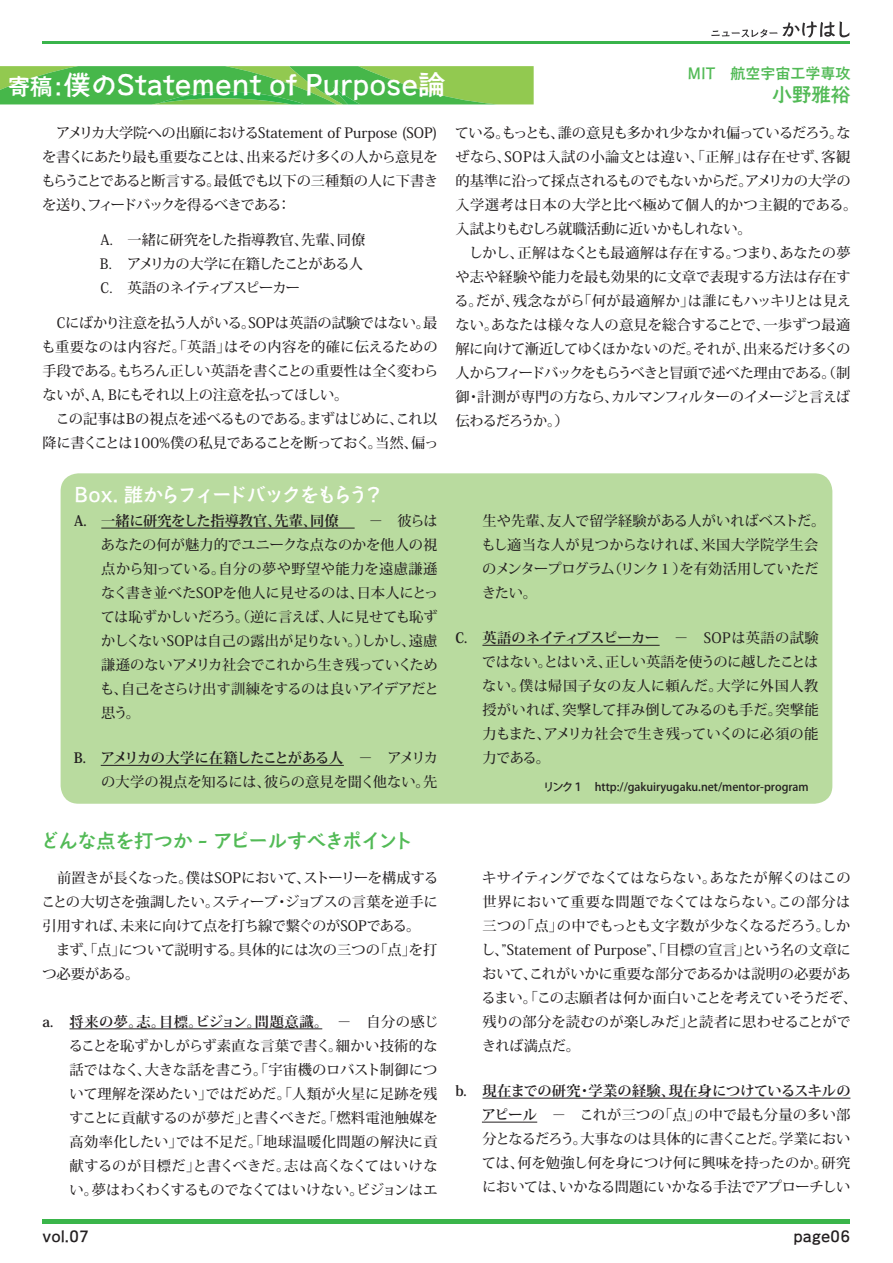
<style>
.page{position:relative;width:893px;height:1263px;background:#fff}
.page>*{position:absolute;margin:0;border:0;box-sizing:border-box;transform-origin:0 0}
.t1{font:27px "Aralet Std DB";color:#fff}
.t2{font:19.5px "Aralet Std DB";letter-spacing:-.03em;color:#52ba56}
.t3{font:19.5px "Aralet Std DB";letter-spacing:-.11em;color:#fff}
.t4{font:15px "Aralet Std DB";color:#231f20}
.t5{font:15px "Aralet Std DB";color:#52ba56}
.t6{font:500 14.25px/24px "Koz Min Pro";letter-spacing:-.015em;color:#231f20;text-align:justify}
.t7{font:500 14.25px/24px "Koz Min Pro";letter-spacing:-.045em;color:#231f20}
.t8{font:500 11.25px "Koz Go Pro";color:#231f20}
.s1{font-size:22.5px}
.s2{font-weight:700}
</style>
<div class="page">
<div style="left:43px;top:1219px;width:807px;height:5px;background:#3ab54a"></div>
<hr style="left:70px;top:1028px;width:252px;height:1px;background:#231f20">
<hr style="left:482px;top:1098px;width:368px;height:1px;background:#231f20">
<hr style="left:482px;top:1122px;width:55px;height:1px;background:#231f20">
<div style="left:61px;top:473px;width:771px;height:331px;background:#b9db9f;border-radius:18px"></div>
<hr style="left:101px;top:528px;width:254px;height:1px;background:#231f20">
<hr style="left:101px;top:765px;width:243px;height:1px;background:#231f20">
<hr style="left:482px;top:645px;width:178px;height:1px;background:#231f20">
<svg style="left:0;top:66px;width:534px;height:38px;background:#5fbd4d"></svg>
<hr style="left:43px;top:41px;width:807px;height:3px;background:#39b44b">
<svg style="left:711px;top:21px;width:138px;height:16px"></svg>
<h1 class="t1" style="left:8px;top:66px;width:439px"><span class="s1">寄稿：</span>僕のStatement of Purpose論</h1>
<p class="t5" style="left:687px;top:63px;width:165px">MIT　航空宇宙工学専攻</p>
<h2 class="t2" style="left:772px;top:82px;width:79px">小野雅裕</h2>
<p class="t6" style="left:42px;top:120px;width:398px">　アメリカ大学院への出願におけるStatement of Purpose (SOP)を書くにあたり最も重要なことは、出来るだけ多くの人から意見をもらうことであると断言する。最低でも以下の三種類の人に下書きを送り、フィードバックを得るべきである：</p>
<p class="t7" style="left:100px;top:227px;width:285px">A. 一緒に研究をした指導教官、先輩、同僚 　<br>B. アメリカの大学に在籍したことがある人　<br>C. 英語のネイティブスピーカー</p>
<p class="t6" style="left:42px;top:310px;width:399px;text-align:left">　Cにばかり注意を払う人がいる。SOPは英語の試験ではない。最も重要なのは内容だ。「英語」はその内容を的確に伝えるための手段である。もちろん正しい英語を書くことの重要性は全く変わらないが、A, Bにもそれ以上の注意を払ってほしい。<br>　この記事はBの視点を述べるものである。まずはじめに、これ以降に書くことは100%僕の私見であることを断っておく。当然、偏っ</p>
<h2 class="t3" style="left:74px;top:482px;width:311px">Box. 誰からフィードバックをもらう？</h2>
<p class="t6" style="left:100px;top:508px;width:340px;text-indent:-26px"><span class="s2">A. 一緒に研究をした指導教官、先輩、同僚</span> 　－　彼らはあなたの何が魅力的でユニークな点なのかを他人の視点から知っている。自分の夢や野望や能力を遠慮謙遜なく書き並べたSOPを他人に見せるのは、日本人にとっては恥ずかしいだろう。（逆に言えば、人に見せても恥ずかしくないSOPは自己の露出が足りない。）しかし、遠慮謙遜のないアメリカ社会でこれから生き残っていくためも、自己をさらけ出す訓練をするのは良いアイデアだと思う。</p>
<p class="t6" style="left:74px;top:745px;width:366px;text-align:right"><span class="s2">B. アメリカの大学に在籍したことがある人</span>　－　アメリカの大学の視点を知るには、彼らの意見を聞く他ない。先</p>
<h2 class="t2" style="left:40px;top:827px;width:375px">どんな点を打つか - アピールすべきポイント</h2>
<p class="t6" style="left:41px;top:865px;width:398px;text-align:left">　前置きが長くなった。僕はSOPにおいて、ストーリーを構成することの大切さを強調したい。スティーブ・ジョブスの言葉を逆手に引用すれば、未来に向けて点を打ち線で繋ぐのがSOPである。<br>　まず、「点」について説明する。具体的には次の三つの「点」を打つ必要がある。</p>
<p class="t6" style="left:69px;top:1009px;width:371px;text-indent:-26px"><span class="s2">a. 将来の夢。志。目標。ビジョン。問題意識。</span>　－　自分の感じることを恥ずかしがらず素直な言葉で書く。細かい技術的な話ではなく、大きな話を書こう。「宇宙機のロバスト制御について理解を深めたい」ではだめだ。「人類が火星に足跡を残すことに貢献するのが夢だ」と書くべきだ。「燃料電池触媒を高効率化したい」では不足だ。「地球温暖化問題の解決に貢献するのが目標だ」と書くべきだ。志は高くなくてはいけない。夢はわくわくするものでなくてはいけない。ビジョンはエ</p>
<p class="t6" style="left:455px;top:120px;width:404px;text-align:left">ている。もっとも、誰の意見も多かれ少なかれ偏っているだろう。なぜなら、SOPは入試の小論文とは違い、「正解」は存在せず、客観的基準に沿って採点されるものでもないからだ。アメリカの大学の入学選考は日本の大学と比べ極めて個人的かつ主観的である。入試よりもむしろ就職活動に近いかもしれない。<br>　しかし、正解はなくとも最適解は存在する。つまり、あなたの夢や志や経験や能力を最も効果的に文章で表現する方法は存在する。だが、残念ながら「何が最適解か」は誰にもハッキリとは見えない。あなたは様々な人の意見を総合することで、一歩ずつ最適解に向けて漸近してゆくほかないのだ。それが、出来るだけ多くの人からフィードバックをもらうべきと冒頭で述べた理由である。（制御・計測が専門の方なら、カルマンフィルターのイメージと言えば伝わるだろうか。）</p>
<p class="t6" style="left:481px;top:508px;width:346px;text-align:left">生や先輩、友人で留学経験がある人がいればベストだ。もし適当な人が見つからなければ、米国大学院学生会のメンタープログラム（リンク１）を有効活用していただきたい。</p>
<p class="t6" style="left:482px;top:625px;width:338px;text-indent:-26px"><span class="s2">C. 英語のネイティブスピーカー</span>　－　SOPは英語の試験ではない。とはいえ、正しい英語を使うのに越したことはない。僕は帰国子女の友人に頼んだ。大学に外国人教授がいれば、突撃して拝み倒してみるのも手だ。突撃能力もまた、アメリカ社会で生き残っていくのに必須の能力である。</p>
<p class="t8" style="left:543px;top:779px;width:267px">リンク１　http://gakuiryugaku.net/mentor-program</p>
<p class="t6" style="left:481px;top:865px;width:378px;text-align:left">キサイティングでなくてはならない。あなたが解くのはこの世界において重要な問題でなくてはならない。この部分は三つの「点」の中でもっとも文字数が少なくなるだろう。しかし、”Statement of Purpose”、「目標の宣言」という名の文章において、これがいかに重要な部分であるかは説明の必要があるまい。「この志願者は何か面白いことを考えていそうだぞ、残りの部分を読むのが楽しみだ」と読者に思わせることができれば満点だ。</p>
<p class="t6" style="left:482px;top:1078px;width:370px;text-indent:-26px"><span class="s2">b. 現在までの研究・学業の経験、現在身につけているスキルのアピール</span>　－　これが三つの「点」の中で最も分量の多い部分となるだろう。大事なのは具体的に書くことだ。学業においては、何を勉強し何を身につけ何に興味を持ったのか。研究においては、いかなる問題にいかなる手法でアプローチしい</p>
<p class="t4" style="left:43px;top:1226px;width:48px">vol.07</p>
<p class="t4" style="left:793px;top:1226px;width:58px">page06</p>
</div>
